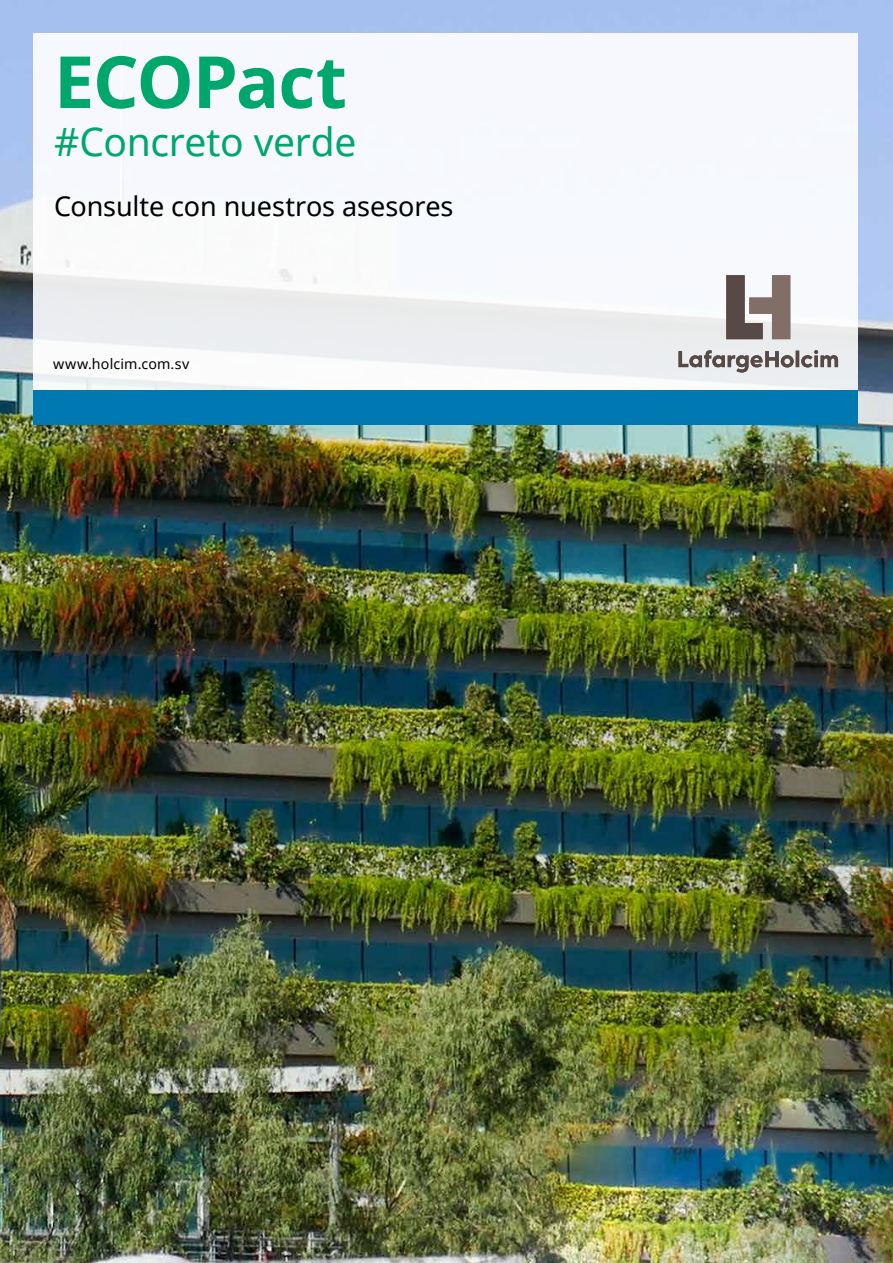
<style>
.page{position:relative;width:893px;height:1263px;background:#fff}
.page>*{position:absolute;margin:0;border:0;box-sizing:border-box;transform-origin:0 0}
.t1{font:700 72px "Noto Sans";letter-spacing:-.015em;color:#00a76d}
.t2{font:39px "Noto Sans";letter-spacing:-.01em;color:#00a76d}
.t3{font:27px "Noto Sans";letter-spacing:-.005em;color:#000}
.t4{font:14.25px "Noto Sans";letter-spacing:.01em;color:#000}
</style>
<div class="page">
<img style="left:0;top:0;width:893px;height:1263px">
<div style="left:33px;top:33px;width:825px;height:391px;background:linear-gradient(to bottom,#f8faff,#f1f2f3)"></div>
<div style="left:33px;top:390px;width:825px;height:34px;background:#0078b2"></div>
<svg style="left:679px;top:350px;width:159px;height:22px"></svg>
<svg style="left:726px;top:275px;width:64px;height:64px"></svg>
<h1 class="t1" style="left:54px;top:31px;width:294px">ECOPact</h1>
<h2 class="t2" style="left:54px;top:115px;width:304px">#Concreto verde</h2>
<p class="t3" style="left:54px;top:188px;width:401px">Consulte con nuestros asesores</p>
<p class="t4" style="left:53px;top:354px;width:138px">www.holcim.com.sv</p>
</div>
